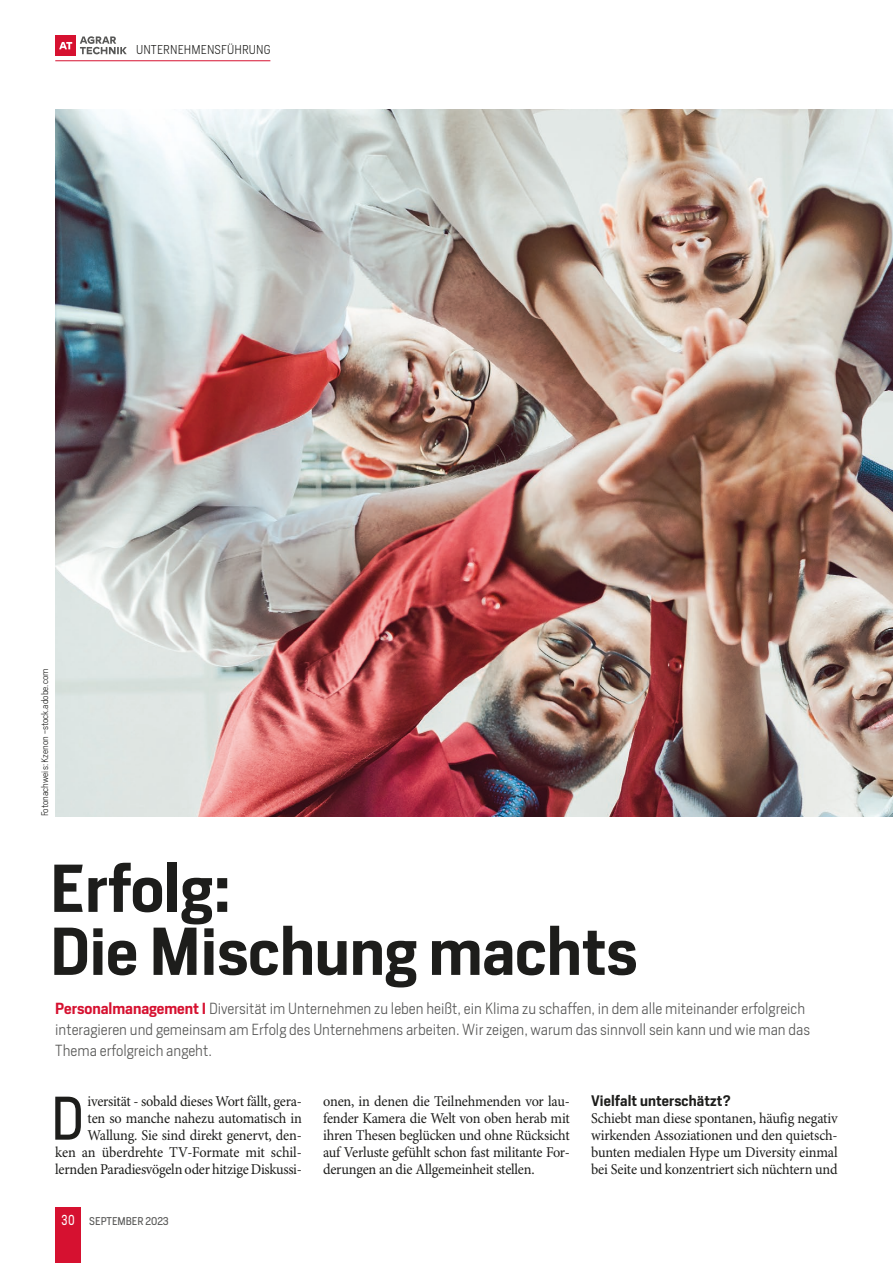
<style>
.page{position:relative;width:893px;height:1263px;background:#fff}
.page>*{position:absolute;margin:0;border:0;box-sizing:border-box;transform-origin:0 0}
.t1{font:600 63px/63px "Heron Sans";color:#1d1d1b}
.t2{font:57.3px "Heron Sans";color:#1d1d1b;scale:.95 1}
.t3{font:15px/17px "Minion Pro";letter-spacing:-.015em;color:#1d1d1b;text-align:justify;scale:.95 1}
.t4{font:300 15px/21px "Heron Sans";color:#575756}
.t5{font:600 14.25px "Heron Sans";letter-spacing:.01em;color:#1d1d1b}
.t6{font:300 12px "Heron Sans";letter-spacing:.01em;color:#1d1d1b}
.t7{font:10.5px "Heron Sans";color:#575756}
.t8{font:300 9px "Heron Sans";color:#1d1d1b}
.s1{font-weight:600;color:#d61130}
.s2{font-size:13.5px;color:#fff}
</style>
<div class="page">
<div style="left:55px;top:1208px;width:26px;height:55px;background:#d61130"></div>
<hr style="left:55px;top:60px;width:215px;height:1px;background:#d61130">
<div style="left:55px;top:35px;width:21px;height:21px;background:#d61130"></div>
<svg style="left:80px;top:36px;width:47px;height:18px"></svg>
<svg style="left:59px;top:42px;width:13px;height:7px"></svg>
<img style="left:55px;top:109px;width:838px;height:707px">
<p class="t6" style="left:136px;top:42px;width:136px">UNTERNEHMENSFÜHRUNG</p>
<p class="t8" style="left:39px;top:816px;width:149px;rotate:-90deg">Fotonachweis: Kzenon -stock.adobe.com</p>
<h1 class="t1" style="left:50px;top:857px;width:589px">Erfolg:<br>Die Mischung machts</h1>
<p class="t4" style="left:55px;top:998px;width:756px"><span class="s1">Personalmanagement I</span> Diversität im Unternehmen zu leben heißt, ein Klima zu schaffen, in dem alle miteinander erfolgreich interagieren und gemeinsam am Erfolg des Unternehmens arbeiten. Wir zeigen, warum das sinnvoll sein kann und wie man das<br>Thema erfolgreich angeht.</p>
<p class="t3" style="left:55px;top:1093px;width:261px;text-align:right">iversität - sobald dieses Wort fällt, gera-<br>ten so manche nahezu automatisch in Wallung. Sie sind direkt genervt, den-<br>ken an überdrehte TV-Formate mit schil&shy;lernden Paradiesvögeln oder hitzige Diskussi-</p>
<p class="t3" style="left:323px;top:1093px;width:261px">onen, in denen die Teilnehmenden vor lau&shy;fender Kamera die Welt von oben herab mit ihren Thesen beglücken und ohne Rücksicht auf Verluste gefühlt schon fast militante For&shy;derungen an die Allgemeinheit stellen.</p>
<p class="t5" style="left:591px;top:1091px;width:141px">Vielfalt unterschätzt?</p>
<h2 class="t2" style="left:51px;top:1082px;width:36px">D</h2>
<p class="t3" style="left:591px;top:1110px;width:261px">Schiebt man diese spontanen, häufig negativ wirkenden Assoziationen und den quietsch&shy;bunten medialen Hype um Diversity einmal bei Seite und konzentriert sich nüchtern und</p>
<p class="t7" style="left:61px;top:1214px;width:109px"><span class="s2">30</span> SEPTEMBER 2023</p>
</div>
